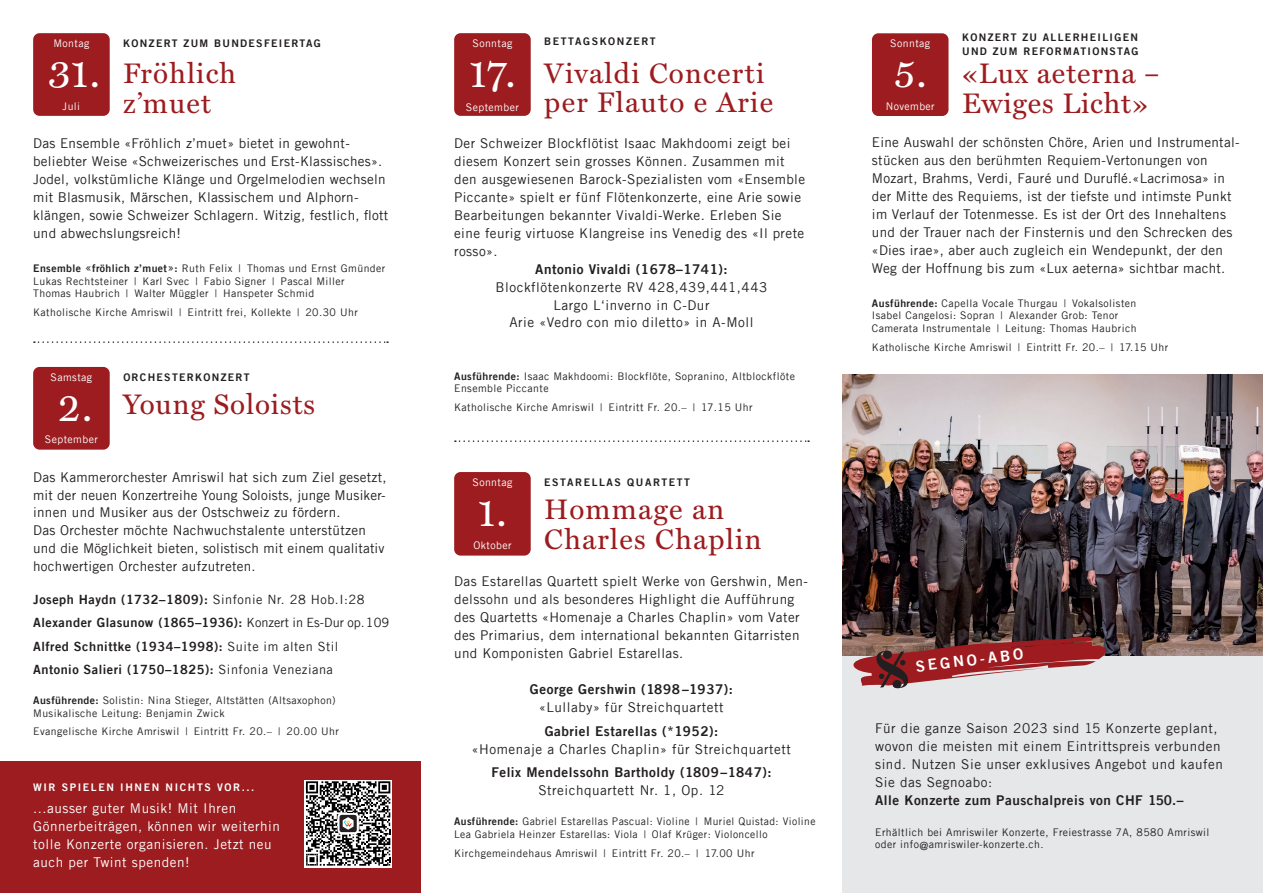
<style>
.page{position:relative;width:1263px;height:893px;background:#fff}
.page>*{position:absolute;margin:0;border:0;box-sizing:border-box;transform-origin:0 0}
.t1{font:40.5px "Miller Text";color:#fff}
.t2{font:28.5px/29.4px "Miller Text";letter-spacing:.04em;color:#9c1c1f}
.t3{font:15.15px "Trade Gothic LT Bold Two";color:#fff}
.t4{font:13.5px/18px "Trade Gothic LT";letter-spacing:.02em;color:#231f20}
.t5{font:13.5px/18px "Trade Gothic LT";letter-spacing:.04em;color:#231f20;text-align:center}
.t6{font:13.5px "Trade Gothic LT Bold Two";letter-spacing:.04em;color:#231f20}
.t7{font:13.5px/18px "Trade Gothic LT";letter-spacing:.04em;color:#fff}
.t8{font:12.75px/23.2px "Trade Gothic LT Bold Two";letter-spacing:.04em;color:#231f20}
.t9{font:10.5px/12.6px "Trade Gothic LT";letter-spacing:.04em;color:#231f20}
.t10{font:10.5px/14.4px "Trade Gothic LT Bold Two";letter-spacing:.125em;color:#231f20}
.t11{font:10.5px "Trade Gothic LT";letter-spacing:.04em;color:#fff}
.t12{font:10.5px "Trade Gothic LT Bold Two";letter-spacing:.15em;color:#231f20}
.t13{font:10.5px "Trade Gothic LT Bold Two";letter-spacing:.15em;color:#fff}
.s1{font-family:"Trade Gothic LT Bold Two"}
.s2{font-size:13.5px}
.s3{font-family:"Trade Gothic LT"}
.s4{font-size:11.25px}
</style>
<div class="page">
<div style="left:454px;top:33px;width:77px;height:83px;background:#9c1c1f;border-radius:6px"></div>
<div style="left:33px;top:367px;width:77px;height:83px;background:#9c1c1f;border-radius:6px"></div>
<div style="left:33px;top:33px;width:77px;height:83px;background:#9c1c1f;border-radius:6px"></div>
<svg style="left:34px;top:341px;width:354px;height:2px"></svg>
<div style="left:842px;top:656px;width:421px;height:237px;background:#e6e7e9"></div>
<div style="left:454px;top:472px;width:77px;height:84px;background:#9c1c1f;border-radius:6px"></div>
<svg style="left:455px;top:440px;width:354px;height:2px"></svg>
<div style="left:872px;top:33px;width:76px;height:83px;background:#9c1c1f;border-radius:6px"></div>
<img style="left:842px;top:374px;width:421px;height:282px">
<svg style="left:846px;top:635px;width:262px;height:53px"></svg>
<div style="left:0;top:762px;width:421px;height:131px;background:#9c1c1f"></div>
<svg style="left:304px;top:780px;width:88px;height:87px"></svg>
<svg style="left:306px;top:781px;width:84px;height:85px;background:#7e7e7e"></svg>
<p class="t11" style="left:53px;top:37px;width:37px">Montag</p>
<p class="t10" style="left:123px;top:36px;width:199px">KONZERT ZUM BUNDESFEIERTAG</p>
<p class="t11" style="left:472px;top:37px;width:41px">Sonntag</p>
<p class="t12" style="left:544px;top:35px;width:113px">BETTAGSKONZERT</p>
<h1 class="t1" style="left:48px;top:49px;width:53px">31.</h1>
<h2 class="t2" style="left:123px;top:59px;width:114px">Fröhlich z’muet</h2>
<p class="t4" style="left:33px;top:134px;width:357px">Das Ensemble «Fröhlich z’muet» bietet in gewohnt&shy;beliebter Weise «Schweizerisches und Erst-Klassisches».<br>Jodel, volkstümliche Klänge und Orgelmelodien wechseln mit Blasmusik, Märschen, Klassischem und Alphorn&shy;klängen, sowie Schweizer Schlagern. Witzig, festlich, flott und abwechslungsreich!</p>
<p class="t11" style="left:63px;top:100px;width:19px">Juli</p>
<p class="t9" style="left:33px;top:262px;width:354px"><span class="s1">Ensemble</span> <span class="s2">«</span><span class="s1">fröhlich z’muet</span><span class="s2">»</span><span class="s1">:</span> Ruth Felix | Thomas und Ernst Gmünder<br>Lukas Rechtsteiner | Karl Svec | Fabio Signer | Pascal Miller<br>Thomas Haubrich | Walter Müggler | Hanspeter Schmid</p>
<p class="t9" style="left:33px;top:306px;width:326px">Katholische Kirche Amriswil | Eintritt frei, Kollekte | 20.30 Uhr</p>
<h1 class="t1" style="left:469px;top:50px;width:48px">17.</h1>
<h2 class="t2" style="left:544px;top:58px;width:230px">Vivaldi Concerti per Flauto e Arie</h2>
<p class="t4" style="left:454px;top:134px;width:352px">Der Schweizer Blockflötist Isaac Makhdoomi zeigt bei diesem Konzert sein grosses Können. Zusammen mit den ausgewiesenen Barock-Spezialisten vom «Ensemble Piccante» spielt er fünf Flötenkonzerte, eine Arie sowie Bearbeitungen bekannter Vivaldi-Werke. Erleben Sie eine feurig virtuose Klangreise ins Venedig des «Il prete rosso».</p>
<p class="t6" style="left:535px;top:260px;width:194px">Antonio Vivaldi (1678–1741):</p>
<p class="t5" style="left:496px;top:278px;width:273px">Blockflötenkonzerte RV 428,439,441,443<br>Largo L‘inverno in C-Dur<br>Arie «Vedro con mio diletto» in A-Moll</p>
<p class="t11" style="left:466px;top:101px;width:54px">September</p>
<p class="t10" style="left:962px;top:30px;width:178px">KONZERT ZU ALLERHEILIGEN<br>UND ZUM REFORMATIONSTAG</p>
<h2 class="t2" style="left:962px;top:59px;width:199px">«Lux aeterna –<br>Ewiges Licht»</h2>
<p class="t4" style="left:872px;top:133px;width:369px">Eine Auswahl der schönsten Chöre, Arien und Instrumental&shy;stücken aus den berühmten Requiem-Vertonungen von Mozart, Brahms, Verdi, Fauré und Duruflé.«Lacrimosa» in der Mitte des Requiems, ist der tiefste und intimste Punkt im Verlauf der Totenmesse. Es ist der Ort des Innehaltens und der Trauer nach der Finsternis und den Schrecken des «Dies irae», aber auch zugleich ein Wendepunkt, der den Weg der Hoffnung bis zum «Lux aeterna» sichtbar macht.</p>
<p class="t11" style="left:890px;top:37px;width:41px">Sonntag</p>
<h1 class="t1" style="left:894px;top:49px;width:34px">5.</h1>
<p class="t11" style="left:886px;top:100px;width:51px">November</p>
<p class="t9" style="left:872px;top:297px;width:266px"><span class="s1">Ausführende:</span> Capella Vocale Thurgau | Vokalsolisten<br>Isabel Cangelosi: Sopran | Alexander Grob: Tenor<br>Camerata Instrumentale | Leitung: Thomas Haubrich</p>
<p class="t9" style="left:872px;top:340px;width:298px">Katholische Kirche Amriswil | Eintritt Fr. 20.– | 17.15 Uhr</p>
<p class="t11" style="left:51px;top:371px;width:43px">Samstag</p>
<h1 class="t1" style="left:58px;top:383px;width:36px">2.</h1>
<p class="t10" style="left:123px;top:370px;width:128px">ORCHESTERKONZERT</p>
<h2 class="t2" style="left:123px;top:389px;width:193px">Young Soloists</h2>
<p class="t9" style="left:454px;top:369px;width:342px"><span class="s1">Ausführende:</span> Isaac Makhdoomi: Blockflöte, Sopranino, Altblockflöte<br>Ensemble Piccante</p>
<p class="t9" style="left:454px;top:401px;width:300px">Katholische Kirche Amriswil | Eintritt Fr. 20.– | 17.15 Uhr</p>
<p class="t11" style="left:45px;top:433px;width:54px">September</p>
<p class="t4" style="left:33px;top:467px;width:355px">Das Kammerorchester Amriswil hat sich zum Ziel gesetzt, mit der neuen Konzertreihe Young Soloists, junge Musiker&shy;innen und Musiker aus der Ostschweiz zu fördern.<br>Das Orchester möchte Nachwuchstalente unterstützen und die Möglichkeit bieten, solistisch mit einem qualitativ hochwertigen Orchester aufzutreten.</p>
<p class="t11" style="left:472px;top:476px;width:41px">Sonntag</p>
<p class="t12" style="left:544px;top:476px;width:147px">ESTARELLAS QUARTETT</p>
<h2 class="t2" style="left:544px;top:495px;width:219px">Hommage an<br>Charles Chaplin</h2>
<p class="t4" style="left:454px;top:572px;width:355px">Das Estarellas Quartett spielt Werke von Gershwin, Men&shy;delssohn und als besonderes Highlight die Aufführung des Quartetts «Homenaje a Charles Chaplin» vom Vater des Primarius, dem international bekannten Gitarristen und Komponisten Gabriel Estarellas.</p>
<p class="t6" style="left:530px;top:681px;width:205px">George Gershwin (1898–1937):</p>
<p class="t5" style="left:539px;top:698px;width:186px">«Lullaby» für Streichquartett</p>
<p class="t6" style="left:545px;top:722px;width:175px">Gabriel Estarellas (*1952):</p>
<p class="t5" style="left:472px;top:740px;width:320px">«Homenaje a Charles Chaplin» für Streichquartett</p>
<p class="t6" style="left:491px;top:764px;width:282px">Felix Mendelssohn Bartholdy (1809–1847):</p>
<p class="t5" style="left:538px;top:781px;width:188px">Streichquartett Nr. 1, Op. 12</p>
<h1 class="t1" style="left:478px;top:488px;width:30px">1.</h1>
<p class="t11" style="left:473px;top:539px;width:40px">Oktober</p>
<p class="t8" style="left:33px;top:588px;width:358px">Joseph Haydn (1732–1809): <span class="s3">Sinfonie Nr. 28 Hob.I:28<br></span>Alexander Glasunow (1865–1936): <span class="s3">Konzert in Es-Dur op. 109<br></span>Alfred Schnittke (1934–1998): <span class="s3">Suite im alten Stil<br></span>Antonio Salieri (1750–1825): <span class="s3">Sinfonia Veneziana</span></p>
<p class="t3" style="left:915px;top:657px;width:110px;rotate:-7deg">SEGNO-ABO</p>
<p class="t9" style="left:33px;top:694px;width:304px"><span class="s1">Ausführende:</span> Solistin: Nina Stieger, Altstätten (Altsaxophon)<br>Musikalische Leitung: Benjamin Zwick</p>
<p class="t9" style="left:33px;top:725px;width:307px">Evangelische Kirche Amriswil | Eintritt Fr. 20.– | 20.00 Uhr</p>
<p class="t5" style="left:875px;top:719px;width:349px;text-align:left">Für die ganze Saison 2023 sind 15 Konzerte geplant, wovon die meisten mit einem Eintrittspreis verbunden sind. Nutzen Sie unser exklusives Angebot und kaufen Sie das Segnoabo:</p>
<p class="t6" style="left:875px;top:792px;width:310px">Alle Konzerte zum Pauschalpreis von CHF 150.–</p>
<p class="t9" style="left:875px;top:825px;width:336px">Erhältlich bei Amriswiler Konzerte, Freiestrasse 7A, 8580 Amriswil oder info<span class="s4">@</span>amriswiler-konzerte.ch.</p>
<p class="t13" style="left:33px;top:781px;width:223px">WIR SPIELEN IHNEN NICHTS VOR...</p>
<p class="t7" style="left:33px;top:799px;width:248px">...ausser guter Musik! Mit Ihren Gönnerbeiträgen, können wir weiterhin tolle Konzerte organisieren. Jetzt neu auch per Twint spenden!</p>
<p class="t9" style="left:454px;top:815px;width:363px"><span class="s1">Ausführende:</span> Gabriel Estarellas Pascual: Violine | Muriel Quistad: Violine<br>Lea Gabriela Heinzer Estarellas: Viola | Olaf Krüger: Violoncello</p>
<p class="t9" style="left:454px;top:846px;width:302px">Kirchgemeindehaus Amriswil | Eintritt Fr. 20.– | 17.00 Uhr</p>
</div>
